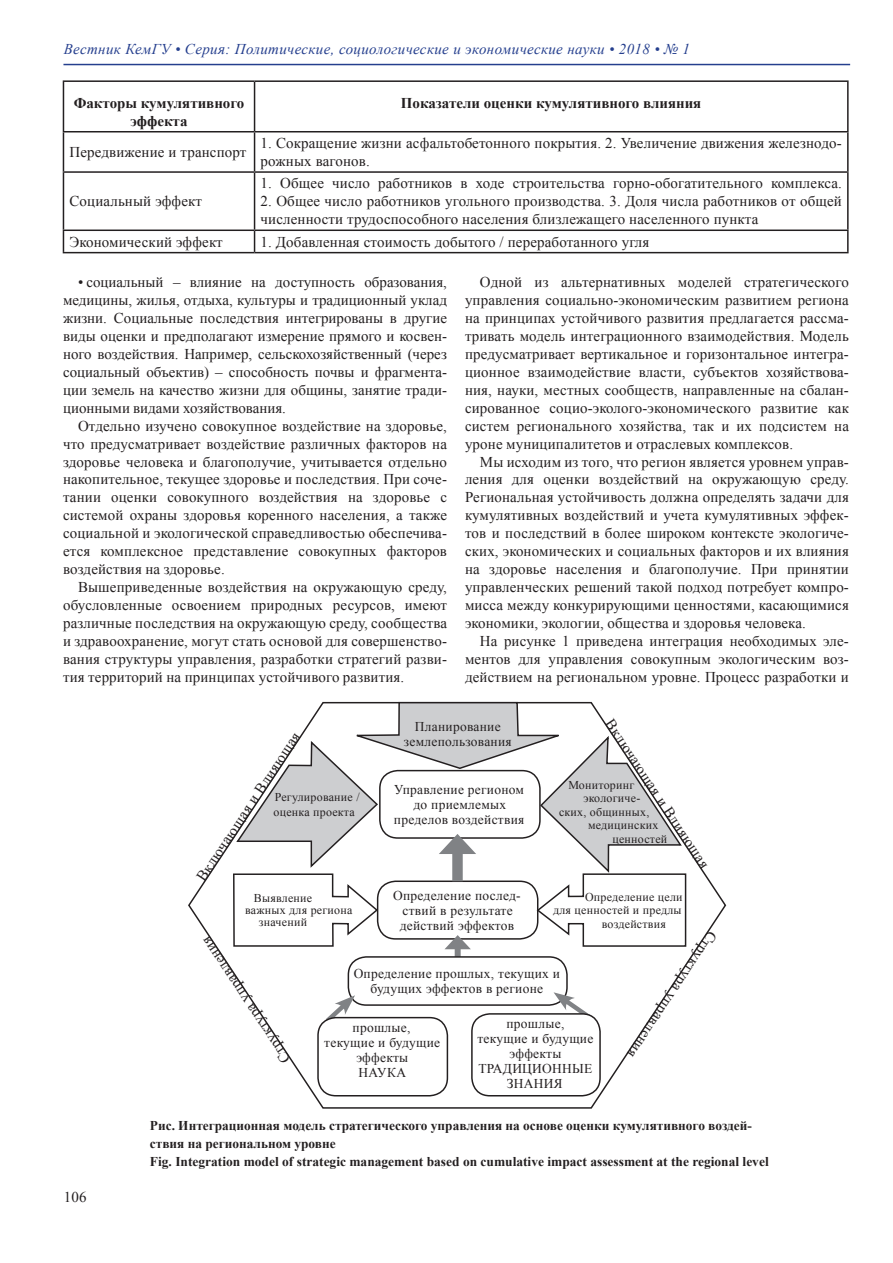
<style>
.page{position:relative;width:893px;height:1263px;background:#fff}
.page>*{position:absolute;margin:0;border:0;box-sizing:border-box;transform-origin:0 0}
.t1{font:15px/18px "Times New Roman";letter-spacing:.01em;color:#231f20;text-align:justify}
.t2{font:italic 15px "Times New Roman";letter-spacing:.025em;color:#253f8e}
.t3{font:700 15px/18px "Times New Roman";color:#231f20;text-align:center}
.t4{font:13.5px/15px "Times New Roman";letter-spacing:.02em;color:#231f20;text-align:center}
.t5{font:700 13.5px/18px "Times New Roman";color:#231f20}
.t6{font:12px/15px "Times New Roman";letter-spacing:.02em;color:#231f20}
</style>
<div class="page">
<hr style="left:63px;top:64px;width:787px;height:1px;background:#253f8e">
<hr style="left:63px;top:80px;width:192px;height:2px;background:#231f20">
<hr style="left:63px;top:82px;width:1px;height:49px;background:#231f20">
<hr style="left:255px;top:80px;width:594px;height:2px;background:#231f20">
<hr style="left:254px;top:82px;width:1px;height:49px;background:#231f20">
<hr style="left:847px;top:82px;width:2px;height:49px;background:#231f20">
<hr style="left:63px;top:131px;width:192px;height:1px;background:#231f20">
<hr style="left:63px;top:132px;width:1px;height:39px;background:#231f20">
<hr style="left:255px;top:131px;width:594px;height:1px;background:#231f20">
<hr style="left:254px;top:132px;width:1px;height:39px;background:#231f20">
<hr style="left:847px;top:132px;width:2px;height:39px;background:#231f20">
<hr style="left:63px;top:171px;width:192px;height:2px;background:#231f20">
<hr style="left:63px;top:173px;width:1px;height:57px;background:#231f20">
<hr style="left:255px;top:171px;width:594px;height:2px;background:#231f20">
<hr style="left:254px;top:173px;width:1px;height:57px;background:#231f20">
<hr style="left:847px;top:173px;width:2px;height:57px;background:#231f20">
<hr style="left:63px;top:230px;width:192px;height:1px;background:#231f20">
<svg style="left:63px;top:231px;width:1px;height:21px"></svg>
<hr style="left:255px;top:230px;width:594px;height:1px;background:#231f20">
<svg style="left:254px;top:231px;width:1px;height:21px"></svg>
<hr style="left:847px;top:231px;width:2px;height:21px;background:#231f20">
<hr style="left:63px;top:252px;width:192px;height:1px;background:#231f20">
<hr style="left:255px;top:252px;width:594px;height:1px;background:#231f20">
<svg style="left:188px;top:839px;width:539px;height:270px"></svg>
<div style="left:455px;top:944px;width:6px;height:15px;background:#808285"></div>
<svg style="left:232px;top:701px;width:455px;height:248px"></svg>
<div style="left:348px;top:957px;width:219px;height:48px;background:#fff;border-radius:18px"></div>
<div style="left:348px;top:956px;width:220px;height:50px;border:1px solid #231f20;border-radius:18px"></div>
<svg style="left:321px;top:995px;width:34px;height:29px"></svg>
<div style="left:318px;top:1017px;width:129px;height:79px;background:#fff;border-radius:18px"></div>
<div style="left:317px;top:1017px;width:131px;height:79px;border:1px solid #231f20;border-radius:18px"></div>
<svg style="left:554px;top:992px;width:46px;height:33px"></svg>
<div style="left:472px;top:1014px;width:128px;height:82px;background:#fff;border-radius:18px"></div>
<div style="left:471px;top:1013px;width:130px;height:83px;border:1px solid #231f20;border-radius:18px"></div>
<p class="t2" style="left:64px;top:39px;width:628px">Вестник КемГУ • Серия: Политические, социологические и экономические науки • 2018 • № 1</p>
<p class="t3" style="left:74px;top:93px;width:172px">Факторы кумулятивного эффекта</p>
<p class="t3" style="left:401px;top:93px;width:302px">Показатели оценки кумулятивного влияния</p>
<p class="t1" style="left:69px;top:143px;width:179px">Передвижение и транспорт</p>
<p class="t1" style="left:261px;top:134px;width:583px">1. Сокращение жизни асфальтобетонного покрытия. 2. Увеличение движения железнодо&shy;рожных вагонов.</p>
<p class="t1" style="left:69px;top:192px;width:134px">Социальный эффект</p>
<p class="t1" style="left:261px;top:174px;width:583px">1. Общее число работников в ходе строительства горно-обогатительного комплекса.</p>
<p class="t1" style="left:261px;top:192px;width:583px">2. Общее число работников угольного производства. 3. Доля числа работников от общей численности трудоспособного населения близлежащего населенного пункта</p>
<p class="t1" style="left:69px;top:232px;width:155px">Экономический эффект</p>
<p class="t1" style="left:261px;top:232px;width:390px">1. Добавленная стоимость добытого / переработанного угля</p>
<p class="t1" style="left:63px;top:273px;width:385px;text-indent:15px">• социальный – влияние на доступность образования, медицины, жилья, отдыха, культуры и традиционный уклад жизни. Социальные последствия интегрированы в другие виды оценки и предполагают измерение прямого и косвен&shy;ного воздействия. Например, сельскохозяйственный (через социальный объектив) – способность почвы и фрагмента&shy;ции земель на качество жизни для общины, занятие тради&shy;ционными видами хозяйствования.</p>
<p class="t1" style="left:63px;top:416px;width:385px;text-indent:15px">Отдельно изучено совокупное воздействие на здоровье, что предусматривает воздействие различных факторов на здоровье человека и благополучие, учитывается отдельно накопительное, текущее здоровье и последствия. При соче&shy;тании оценки совокупного воздействия на здоровье с системой охраны здоровья коренного населения, а также социальной и экологической справедливостью обеспечива&shy;ется комплексное представление совокупных факторов воздействия на здоровье.</p>
<p class="t1" style="left:63px;top:578px;width:385px;text-indent:15px">Вышеприведенные воздействия на окружающую среду, обусловленные освоением природных ресурсов, имеют различные последствия на окружающую среду, сообщества и здравоохранение, могут стать основой для совершенство&shy;вания структуры управления, разработки стратегий разви&shy;тия территорий на принципах устойчивого развития.</p>
<p class="t1" style="left:465px;top:273px;width:385px;text-indent:15px">Одной из альтернативных моделей стратегического управления социально-экономическим развитием региона на принципах устойчивого развития предлагается рассма&shy;тривать модель интеграционного взаимодействия. Модель предусматривает вертикальное и горизонтальное интегра&shy;ционное взаимодействие власти, субъектов хозяйствова&shy;ния, науки, местных сообществ, направленные на сбалан&shy;сированное социо-эколого-экономического развитие как систем регионального хозяйства, так и их подсистем на уроне муниципалитетов и отраслевых комплексов.</p>
<p class="t1" style="left:465px;top:452px;width:385px;text-indent:15px">Мы исходим из того, что регион является уровнем управ&shy;ления для оценки воздействий на окружающую среду.<br>Региональная устойчивость должна определять задачи для кумулятивных воздействий и учета кумулятивных эффек&shy;тов и последствий в более широком контексте экологиче&shy;ских, экономических и социальных факторов и их влияния на здоровье населения и благополучие. При принятии управленческих решений такой подход потребует компро&shy;мисса между конкурирующими ценностями, касающимися экономики, экологии, общества и здоровья человека.</p>
<p class="t1" style="left:465px;top:632px;width:385px;text-indent:15px">На рисунке 1 приведена интеграция необходимых эле&shy;ментов для управления совокупным экологическим воз&shy;действием на региональном уровне. Процесс разработки и</p>
<p class="t1" style="left:192px;top:874px;width:177px;rotate:-56deg">Включающая и Влияющая</p>
<p class="t6" style="left:274px;top:789px;width:88px">Регулирование / оценка проекта</p>
<p class="t4" style="left:404px;top:718px;width:109px">Планирование землепользования</p>
<p class="t4" style="left:394px;top:782px;width:132px">Управление регионом до приемлемых пределов воздействия</p>
<p class="t1" style="left:616px;top:716px;width:177px;rotate:56deg">Включающая и Влияющая</p>
<p class="t6" style="left:568px;top:777px;width:67px">Мониторинг</p>
<p class="t6" style="left:583px;top:790px;width:58px">экологиче-</p>
<p class="t6" style="left:559px;top:804px;width:92px">ских, общинных,</p>
<p class="t6" style="left:588px;top:817px;width:72px">медицинских</p>
<p class="t6" style="left:612px;top:831px;width:56px">ценностей</p>
<p class="t4" style="left:393px;top:887px;width:129px">Определение послед&shy;ствий в результате действий эффектов</p>
<p class="t6" style="left:585px;top:889px;width:99px">Определение цели</p>
<p class="t6" style="left:553px;top:902px;width:130px">для ценностей и предлы</p>
<p class="t6" style="left:602px;top:916px;width:66px">воздействия</p>
<p class="t4" style="left:354px;top:966px;width:208px">Определение прошлых, текущих и будущих эффектов в регионе</p>
<p class="t4" style="left:324px;top:1020px;width:117px">прошлые,<br>текущие и будущие эффекты<br>НАУКА</p>
<p class="t4" style="left:477px;top:1016px;width:117px">прошлые,<br>текущие и будущие эффекты<br>ТРАДИЦИОННЫЕ<br>ЗНАНИЯ</p>
<p class="t6" style="left:254px;top:890px;width:60px">Выявление</p>
<p class="t6" style="left:245px;top:902px;width:109px">важных для региона</p>
<p class="t6" style="left:259px;top:914px;width:50px">значений</p>
<p class="t1" style="left:721px;top:938px;width:151px;rotate:124deg">Структура управления</p>
<p class="t1" style="left:280px;top:1067px;width:151px;rotate:-124deg">Структура управления</p>
<p class="t1" style="left:64px;top:1187px;width:25px">106</p>
<p class="t5" style="left:150px;top:1116px;width:620px">Рис. Интеграционная модель стратегического управления на основе оценки кумулятивного воздей&shy;ствия на региональном уровне<br>Fig. Integration model of strategic management based on cumulative impact assessment at the regional level</p>
</div>
